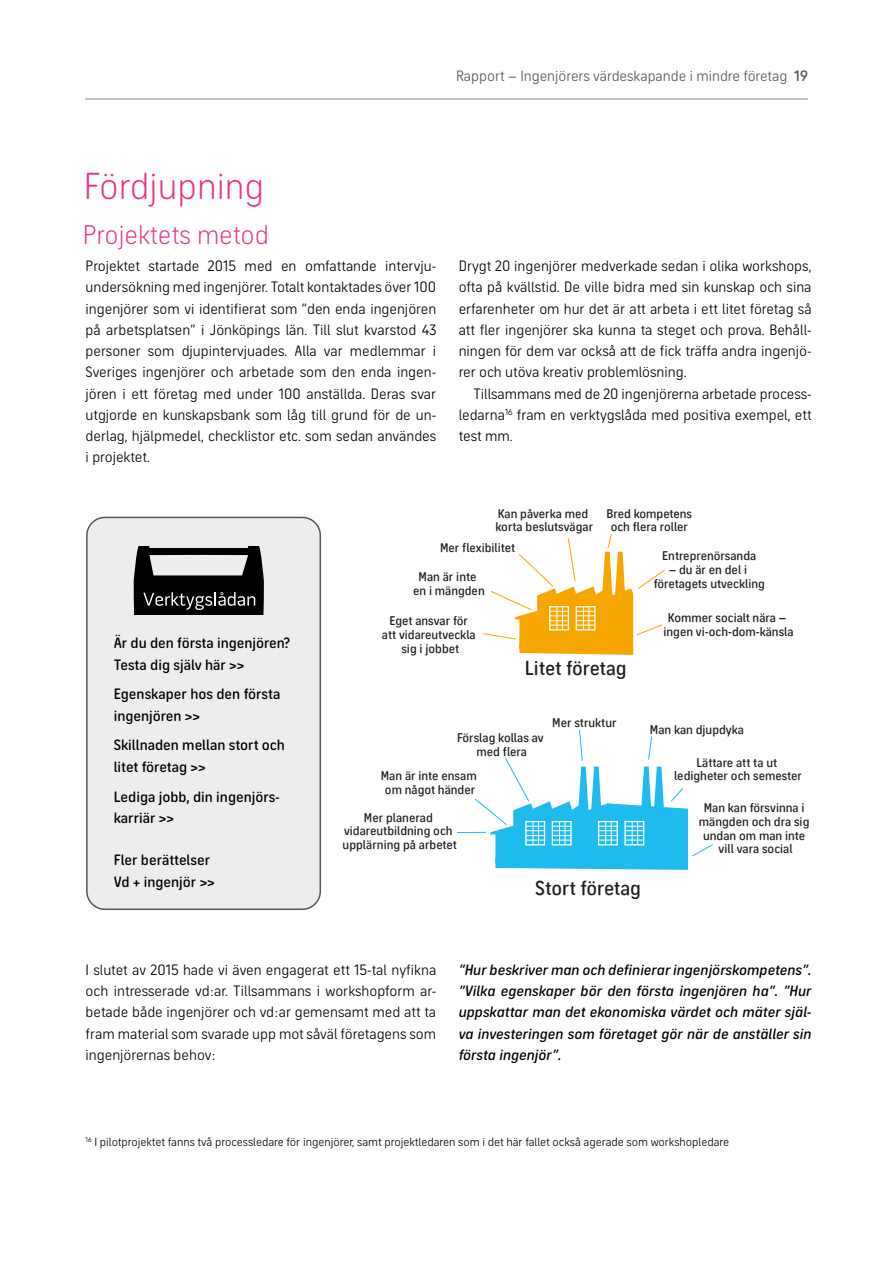
<style>
.page{position:relative;width:893px;height:1263px;background:#fff}
.page>*{position:absolute;margin:0;border:0;box-sizing:border-box;transform-origin:0 0}
.t1{font:300 37.5px "Sveriges Ingenjorer";color:#e8308a}
.t2{font:300 27px "Sveriges Ingenjorer";color:#e8308a}
.t3{font:600 20.1px "Sveriges Ingenjorer";color:#1d1d1a}
.t4{font:600 19.95px "Sveriges Ingenjorer";letter-spacing:-.005em;color:#1d1d1a}
.t5{font:15px/21.3px "Sveriges Ingenjorer";color:#000;text-align:justify}
.t6{font:italic 600 15px/21.3px "Sveriges Ingenjorer";color:#000;text-align:justify}
.t7{font:600 15px/21.3px "Sveriges Ingenjorer";color:#000}
.t8{font:15px "Sveriges Ingenjorer";color:#575756}
.t9{font:600 12.6px/13.8px "Sveriges Ingenjorer";color:#1d1d1a;text-align:center}
.t10{font:12px "Sveriges Ingenjorer";color:#000}
.s1{font-weight:600}
</style>
<div class="page">
<hr style="left:85px;top:99px;width:723px;height:1px;background:#878787">
<div style="left:87px;top:517px;width:233px;height:392px;background:#ededed;border-radius:18px"></div>
<div style="left:86px;top:517px;width:235px;height:393px;border:2px solid #575756;border-radius:18px"></div>
<svg style="left:134px;top:546px;width:130px;height:68px"></svg>
<svg style="left:483px;top:533px;width:182px;height:122px"></svg>
<svg style="left:457px;top:730px;width:256px;height:140px"></svg>
<p class="t8" style="left:456px;top:67px;width:353px">Rapport – Ingenjörers värdeskapande i mindre företag <span class="s1">19</span></p>
<h1 class="t1" style="left:84px;top:164px;width:182px">Fördjupning</h1>
<h2 class="t2" style="left:83px;top:219px;width:188px">Projektets metod</h2>
<p class="t5" style="left:86px;top:255px;width:352px">Projektet startade 2015 med en omfattande intervju&shy;undersökning med ingenjörer. Totalt kontaktades över 100 ingenjörer som vi identifierat som ”den enda ingenjören på arbetsplatsen” i Jönköpings län. Till slut kvarstod 43 personer som djupintervjuades. Alla var medlemmar i Sveriges ingenjörer och arbetade som den enda ingen&shy;jören i ett företag med under 100 anställda. Deras svar utgjorde en kunskapsbank som låg till grund för de un&shy;derlag, hjälpmedel, checklistor etc. som sedan användes i projektet.</p>
<p class="t5" style="left:459px;top:255px;width:354px">Drygt 20 ingenjörer medverkade sedan i olika workshops, ofta på kvällstid. De ville bidra med sin kunskap och sina erfarenheter om hur det är att arbeta i ett litet företag så att fler ingenjörer ska kunna ta steget och prova. Behåll&shy;ningen för dem var också att de fick träffa andra ingenjö&shy;rer och utöva kreativ problemlösning.</p>
<p class="t5" style="left:459px;top:383px;width:354px;text-indent:15px">Tillsammans med de 20 ingenjörerna arbetade process&shy;ledarna<sup>16</sup> fram en verktygslåda med positiva exempel, ett test mm.</p>
<p class="t9" style="left:495px;top:506px;width:99px;text-align:left">Kan påverka med korta beslutsvägar</p>
<p class="t9" style="left:607px;top:506px;width:87px">Bred kompetens och flera roller</p>
<p class="t7" style="left:114px;top:632px;width:178px">Är du den första ingenjören?<br>Testa dig själv här &gt;&gt;</p>
<p class="t7" style="left:114px;top:683px;width:168px">Egenskaper hos den första ingenjören &gt;&gt;</p>
<p class="t7" style="left:114px;top:734px;width:173px">Skillnaden mellan stort och litet företag &gt;&gt;</p>
<p class="t7" style="left:114px;top:785px;width:168px">Lediga jobb, din ingenjörs&shy;karriär &gt;&gt;</p>
<p class="t7" style="left:114px;top:849px;width:102px">Fler berättelser<br>Vd + ingenjör &gt;&gt;</p>
<p class="t9" style="left:440px;top:540px;width:77px">Mer flexibilitet</p>
<p class="t9" style="left:413px;top:569px;width:73px">Man är inte en i mängden</p>
<p class="t9" style="left:662px;top:548px;width:96px">Entreprenörsanda</p>
<p class="t9" style="left:654px;top:562px;width:113px">– du är en del i företagets utveckling</p>
<p class="t9" style="left:382px;top:614px;width:95px">Eget ansvar för att vidareutveckla sig i jobbet</p>
<p class="t9" style="left:663px;top:610px;width:132px">Kommer socialt nära – ingen vi-och-dom-känsla</p>
<h3 class="t4" style="left:525px;top:656px;width:103px">Litet företag</h3>
<p class="t9" style="left:457px;top:730px;width:88px">Förslag kollas av med flera</p>
<p class="t9" style="left:381px;top:768px;width:97px">Man är inte ensam om något händer</p>
<p class="t9" style="left:343px;top:810px;width:116px">Mer planerad vidareutbildning och upplärning på arbetet</p>
<p class="t9" style="left:552px;top:715px;width:66px">Mer struktur</p>
<p class="t9" style="left:650px;top:723px;width:96px">Man kan djupdyka</p>
<p class="t9" style="left:674px;top:755px;width:130px">Lättare att ta ut ledigheter och semester</p>
<p class="t9" style="left:699px;top:800px;width:112px">Man kan försvinna i mängden och dra sig undan om man inte vill vara social</p>
<h3 class="t3" style="left:535px;top:877px;width:107px">Stort företag</h3>
<p class="t5" style="left:86px;top:959px;width:352px">I slutet av 2015 hade vi även engagerat ett 15-tal nyfikna och intresserade vd:ar. Tillsammans i workshopform ar&shy;betade både ingenjörer och vd:ar gemensamt med att ta fram material som svarade upp mot såväl företagens som ingenjörernas behov:</p>
<p class="t6" style="left:459px;top:959px;width:354px">”Hur beskriver man och definierar ingenjörskompetens”. ”Vilka egenskaper bör den första ingenjören ha”. ”Hur uppskattar man det ekonomiska värdet och mäter själ&shy;va investeringen som företaget gör när de anställer sin första ingenjör”.</p>
<p class="t10" style="left:86px;top:1135px;width:645px"><sup>16</sup> I pilotprojektet fanns två processledare för ingenjörer, samt projektledaren som i det här fallet också agerade som workshopledare</p>
</div>
